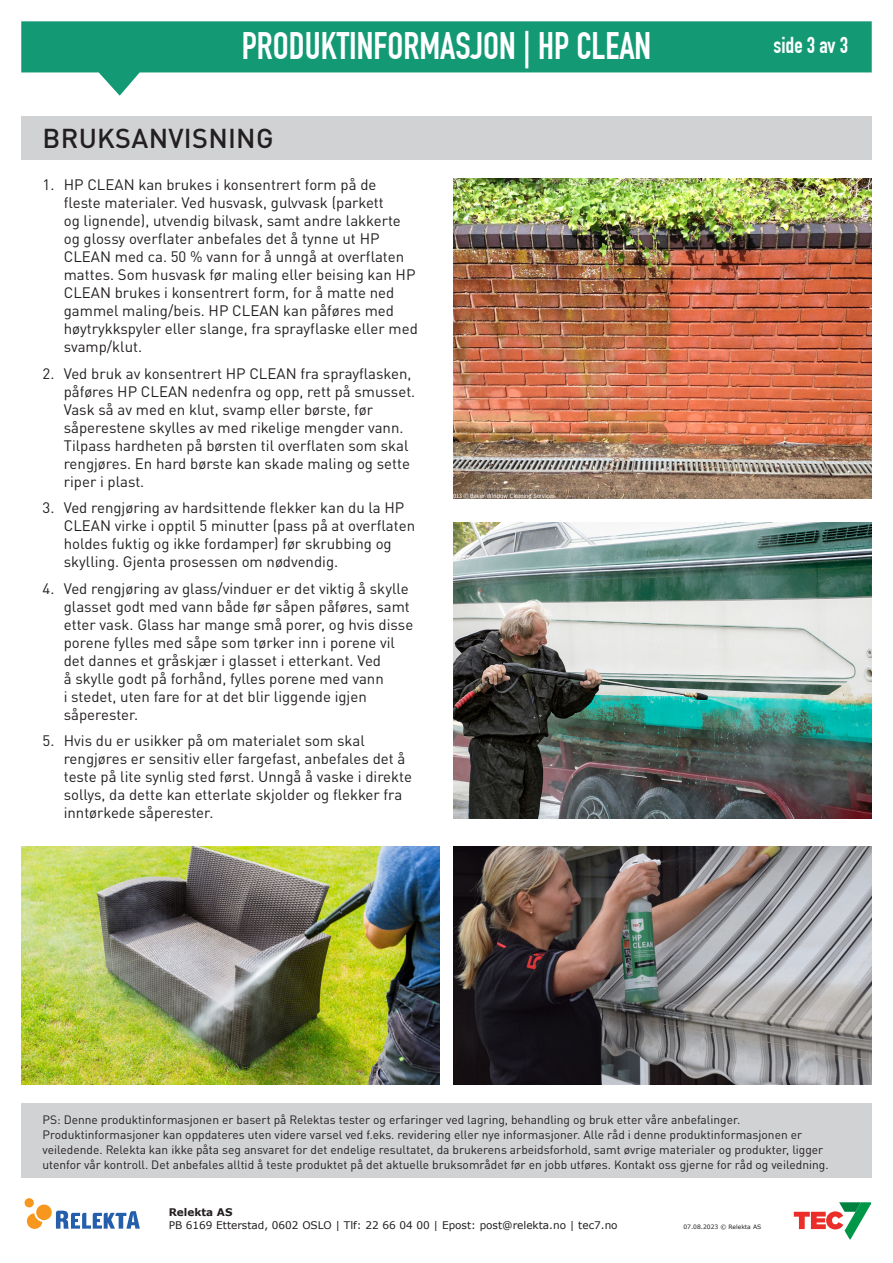
<style>
.page{position:relative;width:893px;height:1263px;background:#fff}
.page>*{position:absolute;margin:0;border:0;box-sizing:border-box;transform-origin:0 0}
.t1{font:37.5px "DIN Engschrift LT";color:#fff}
.Titler{font:500 27px "DIN Pro";letter-spacing:.01em;color:#231f20}
.t2{font:22.5px "DIN Engschrift LT";color:#fff}
.t3{font:15px/18px "DIN Pro";color:#231f20}
.t4{font:12px/15px "DIN Pro";color:#231f20}
.t5{font:10.5px "Verdana";color:#231f20}
.t6{font:700 10.5px "Verdana";color:#231f20}
.t7{font:6px "Verdana";color:#231f20}
</style>
<div class="page">
<svg style="left:21px;top:21px;width:851px;height:75px;fill:#139a75"></svg>
<svg style="left:27px;top:1213px;width:15px;height:16px"></svg>
<div style="left:25px;top:1198px;width:9px;height:9px;background:#f7971d;border-radius:50%"></div>
<svg style="left:56px;top:1211px;width:84px;height:17px"></svg>
<div style="left:36px;top:1204px;width:16px;height:16px;background:#f7971d;border-radius:50%"></div>
<svg style="left:794px;top:1202px;width:77px;height:37px"></svg>
<div style="left:21px;top:1103px;width:851px;height:75px;background:#d1d2d4"></div>
<div style="left:21px;top:116px;width:851px;height:44px;background:#d1d2d4"></div>
<img style="left:453px;top:179px;width:419px;height:319px">
<img style="left:453px;top:523px;width:419px;height:295px">
<img style="left:453px;top:846px;width:419px;height:238px">
<img style="left:21px;top:846px;width:419px;height:238px">
<h1 class="t1" style="left:242px;top:23px;width:411px">PRODUKTINFORMASJON | HP CLEAN</h1>
<h3 class="t2" style="left:773px;top:32px;width:76px">side 3 av 3</h3>
<p class="Titler" style="left:43px;top:117px;width:232px">BRUKSANVISNING</p>
<p class="t3" style="left:64px;top:174px;width:356px;text-indent:-21px">1. HP CLEAN kan brukes i konsentrert form på de<br>fleste materialer. Ved husvask, gulvvask (parkett<br>og lignende), utvendig bilvask, samt andre lakkerte og glossy overflater anbefales det å tynne ut HP CLEAN med ca. 50 % vann for å unngå at overflaten mattes. Som husvask før maling eller beising kan HP CLEAN brukes i konsentrert form, for å matte ned gammel maling/beis. HP CLEAN kan påføres med høytrykkspyler eller slange, fra sprayflaske eller med svamp/klut.</p>
<p class="t3" style="left:64px;top:363px;width:353px;text-indent:-21px">2. Ved bruk av konsentrert HP CLEAN fra sprayflasken, påføres HP CLEAN nedenfra og opp, rett på smusset.<br>Vask så av med en klut, svamp eller børste, før såperestene skylles av med rikelige mengder vann.<br>Tilpass hardheten på børsten til overflaten som skal rengjøres. En hard børste kan skade maling og sette riper i plast.</p>
<p class="t3" style="left:64px;top:497px;width:353px;text-indent:-21px">3. Ved rengjøring av hardsittende flekker kan du la HP CLEAN virke i opptil 5 minutter (pass på at overflaten holdes fuktig og ikke fordamper) før skrubbing og skylling. Gjenta prosessen om nødvendig.</p>
<p class="t3" style="left:64px;top:578px;width:351px;text-indent:-21px">4. Ved rengjøring av glass/vinduer er det viktig å skylle glasset godt med vann både før såpen påføres, samt etter vask. Glass har mange små porer, og hvis disse porene fylles med såpe som tørker inn i porene vil det dannes et gråskjær i glasset i etterkant. Ved<br>å skylle godt på forhånd, fylles porene med vann<br>i stedet, uten fare for at det blir liggende igjen såperester.</p>
<p class="t3" style="left:64px;top:730px;width:350px;text-indent:-21px">5. Hvis du er usikker på om materialet som skal rengjøres er sensitiv eller fargefast, anbefales det å teste på lite synlig sted først. Unngå å vaske i direkte sollys, da dette kan etterlate skjolder og flekker fra inntørkede såperester.</p>
<p class="t4" style="left:43px;top:1110px;width:788px">PS: Denne produktinformasjonen er basert på Relektas tester og erfaringer ved lagring, behandling og bruk etter våre anbefalinger.<br>Produktinformasjoner kan oppdateres uten videre varsel ved f.eks. revidering eller nye informasjoner. Alle råd i denne produktinformasjonen er veiledende. Relekta kan ikke påta seg ansvaret for det endelige resultatet, da brukerens arbeidsforhold, samt øvrige materialer og produkter, ligger utenfor vår kontroll. Det anbefales alltid å teste produktet på det aktuelle bruksområdet før en jobb utføres. Kontakt oss gjerne for råd og veiledning.</p>
<p class="t6" style="left:169px;top:1205px;width:65px">Relekta AS</p>
<p class="t5" style="left:169px;top:1218px;width:450px">PB 6169 Etterstad, 0602 OSLO | Tlf: 22 66 04 00 | Epost: post@relekta.no | tec7.no</p>
<p class="t7" style="left:683px;top:1223px;width:79px">07.08.2023 © Relekta AS</p>
</div>
